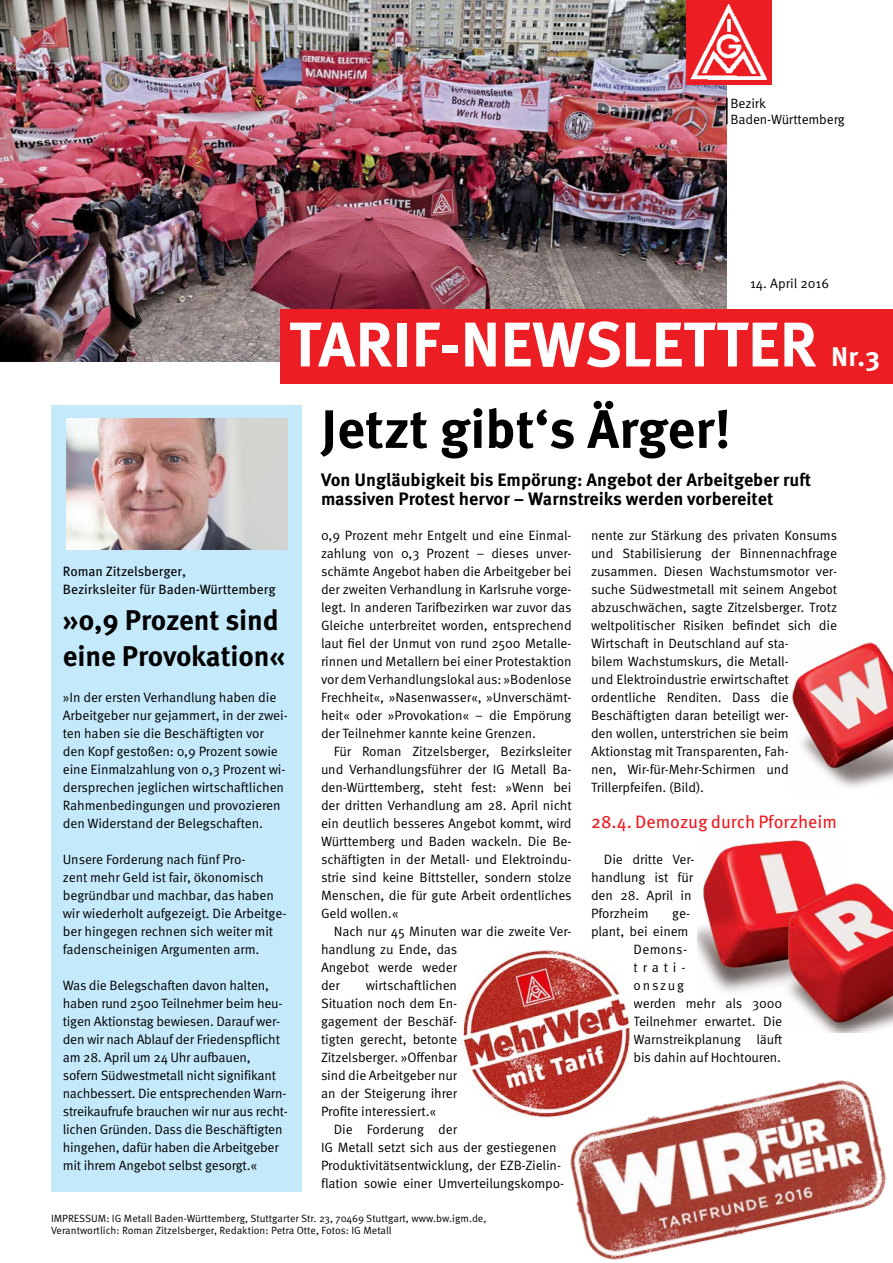
<style>
.page{position:relative;width:893px;height:1263px;background:#fff}
.page>*{position:absolute;margin:0;border:0;box-sizing:border-box;transform-origin:0 0}
.t1{font:700 63px "Meta OT";color:#fff}
.t2{font:700 54px "Meta OT";color:#000}
.t3{font:700 28.5px/36px "Meta OT";letter-spacing:-.005em;color:#000}
.t4{font:700 27px "Meta OT";color:#fff}
.t5{font:700 18px/19.5px "Meta OT";color:#000}
.t6{font:18px "Meta OT";color:#ed1d24}
.t7{font:13.5px/18px "Meta OT Norm";letter-spacing:-.01em;color:#000}
.t8{font:13.5px/18px "Meta OT";color:#000}
.t9{font:10.5px/12.6px "Meta OT Norm";color:#000}
</style>
<div class="page">
<img style="left:0;top:1px;width:726px;height:360px">
<img style="left:697px;top:840px;width:125px;height:152px">
<img style="left:791px;top:642px;width:102px;height:146px">
<img style="left:782px;top:879px;width:111px;height:153px">
<div style="left:281px;top:309px;width:612px;height:75px;background:#ed1d24"></div>
<img style="left:686px;top:0;width:86px;height:84px">
<hr style="left:726px;top:98px;width:2px;height:26px;background:#000">
<div style="left:51px;top:405px;width:251px;height:787px;background:#c4e9fb"></div>
<img style="left:570px;top:1080px;width:316px;height:180px">
<img style="left:461px;top:949px;width:173px;height:169px">
<img style="left:66px;top:419px;width:221px;height:130px">
<p class="t7" style="left:730px;top:95px;width:116px;line-height:16.5px">Bezirk<br>Baden-Württemberg</p>
<p class="t7" style="left:750px;top:274px;width:81px">14. April 2016</p>
<h1 class="t1" style="left:289px;top:305px;width:529px">TARIF-NEWSLETTER</h1>
<h2 class="t2" style="left:321px;top:395px;width:411px">Jetzt gibt‘s Ärger!</h2>
<h3 class="t5" style="left:321px;top:470px;width:492px">Von Ungläubigkeit bis Empörung: Angebot der Arbeitgeber ruft massiven Protest hervor – Warnstreiks werden vorbereitet</h3>
<h3 class="t4" style="left:831px;top:340px;width:50px">Nr.3</h3>
<p class="t8" style="left:63px;top:562px;width:214px">Roman Zitzelsberger,<br>Bezirksleiter für Baden-Württemberg</p>
<h3 class="t3" style="left:63px;top:602px;width:224px">»0,9 Prozent sind eine Provokation«</h3>
<p class="t7" style="left:63px;top:688px;width:226px">»In der ersten Verhandlung haben die Arbeitgeber nur gejammert, in der zwei&shy;ten haben sie die Beschäftigten vor den Kopf gestoßen: 0,9 Prozent sowie eine Einmalzahlung von 0,3 Prozent wi&shy;dersprechen jeglichen wirtschaftlichen Rahmenbedingungen und provozieren den Widerstand der Belegschaften.</p>
<p class="t7" style="left:63px;top:850px;width:225px">Unsere Forderung nach fünf Pro-<br>zent mehr Geld ist fair, ökonomisch begründbar und machbar, das haben wir wiederholt aufgezeigt. Die Arbeitge&shy;ber hingegen rechnen sich weiter mit fadenscheinigen Argumenten arm.</p>
<p class="t7" style="left:63px;top:976px;width:227px">Was die Belegschaften davon halten, haben rund 2500 Teilnehmer beim heu&shy;tigen Aktionstag bewiesen. Darauf wer&shy;den wir nach Ablauf der Friedenspflicht am 28. April um 24 Uhr aufbauen, sofern Südwestmetall nicht signifikant nachbessert. Die entsprechenden Warn&shy;streikaufrufe brauchen wir nur aus recht&shy;lichen Gründen. Dass die Beschäftigten hingehen, dafür haben die Arbeitgeber mit ihrem Angebot selbst gesorgt.«</p>
<p class="t7" style="left:321px;top:526px;width:252px;text-align:justify">0,9 Prozent mehr Entgelt und eine Einmal&shy;zahlung von 0,3 Prozent – dieses unver&shy;schämte Angebot haben die Arbeitgeber bei der zweiten Verhandlung in Karlsruhe vorge&shy;legt. In anderen Tarifbezirken war zuvor das Gleiche unterbreitet worden, entsprechend laut fiel der Unmut von rund 2500 Metalle&shy;rinnen und Metallern bei einer Protestaktion vor dem Verhandlungslokal aus: »Bodenlose Frechheit«, »Nasenwasser«, »Unverschämt&shy;heit« oder »Provokation« – die Empörung der Teilnehmer kannte keine Grenzen.</p>
<p class="t7" style="left:321px;top:742px;width:252px;text-align:justify;text-indent:13px">Für Roman Zitzelsberger, Bezirksleiter und Verhandlungsführer der IG Metall Ba&shy;den-Württemberg, steht fest: »Wenn bei der dritten Verhandlung am 28. April nicht ein deutlich besseres Angebot kommt, wird Württemberg und Baden wackeln. Die Be&shy;schäftigten in der Metall- und Elektroindu&shy;strie sind keine Bittsteller, sondern stolze Menschen, die für gute Arbeit ordentliches Geld wollen.«</p>
<p class="t7" style="left:321px;top:922px;width:252px;text-indent:13px">Nach nur 45 Minuten war die zweite Ver&shy;handlung zu Ende, das<br>Angebot werde weder<br>der</p>
<p class="t7" style="left:321px;top:976px;width:138px;text-align:justify;text-indent:45px">wirtschaftlichen Situation noch dem En&shy;gagement der Beschäf&shy;tigten gerecht, betonte Zitzelsberger. »Offenbar sind die Arbeitgeber nur an der Steigerung ihrer Profite interessiert.«</p>
<p class="t7" style="left:321px;top:1120px;width:245px;text-indent:13px">Die Forderung der<br>IG Metall setzt sich aus der gestiegenen Produktivitätsentwicklung, der EZB-Zielin&shy;flation sowie einer Umverteilungskompo-</p>
<p class="t9" style="left:51px;top:1212px;width:437px">IMPRESSUM: IG Metall Baden-Württemberg, Stuttgarter Str. 23, 70469 Stuttgart, www.bw.igm.de,<br>Verantwortlich: Roman Zitzelsberger, Redaktion: Petra Otte, Fotos: IG Metall</p>
<p class="t7" style="left:591px;top:526px;width:248px">nente zur Stärkung des privaten Konsums und Stabilisierung der Binnennachfrage zusammen. Diesen Wachstumsmotor ver&shy;suche Südwestmetall mit seinem Angebot abzuschwächen, sagte Zitzelsberger. Trotz weltpolitischer Risiken befindet sich die Wirtschaft in Deutschland auf sta-<br>bilem Wachstumskurs, die Metall-<br>und Elektroindustrie erwirtschaftet ordentliche Renditen. Dass die Beschäftigten daran beteiligt wer-<br>den wollen, unterstrichen sie beim Aktionstag mit Transparenten, Fah-<br>nen, Wir-für-Mehr-Schirmen und Trillerpfeifen. (Bild).</p>
<h3 class="t6" style="left:591px;top:811px;width:248px">28.4. Demozug durch Pforzheim</h3>
<p class="t7" style="left:591px;top:850px;width:105px;text-indent:13px">Die dritte Ver&shy;handlung ist für den 28. April in<br>Pforzheim</p>
<p class="t7" style="left:672px;top:904px;width:19px">ge-</p>
<p class="t7" style="left:591px;top:922px;width:99px">plant, bei einem</p>
<p class="t7" style="left:634px;top:940px;width:55px">Demons-</p>
<p class="t7" style="left:634px;top:958px;width:53px">trati-</p>
<p class="t7" style="left:634px;top:976px;width:52px">onszug</p>
<p class="t7" style="left:634px;top:994px;width:150px">werden mehr als 3000</p>
<p class="t7" style="left:634px;top:1012px;width:150px">Teilnehmer erwartet. Die</p>
<p class="t7" style="left:634px;top:1030px;width:150px">Warnstreikplanung läuft</p>
<p class="t7" style="left:634px;top:1048px;width:149px">bis dahin auf Hochtouren.</p>
</div>
